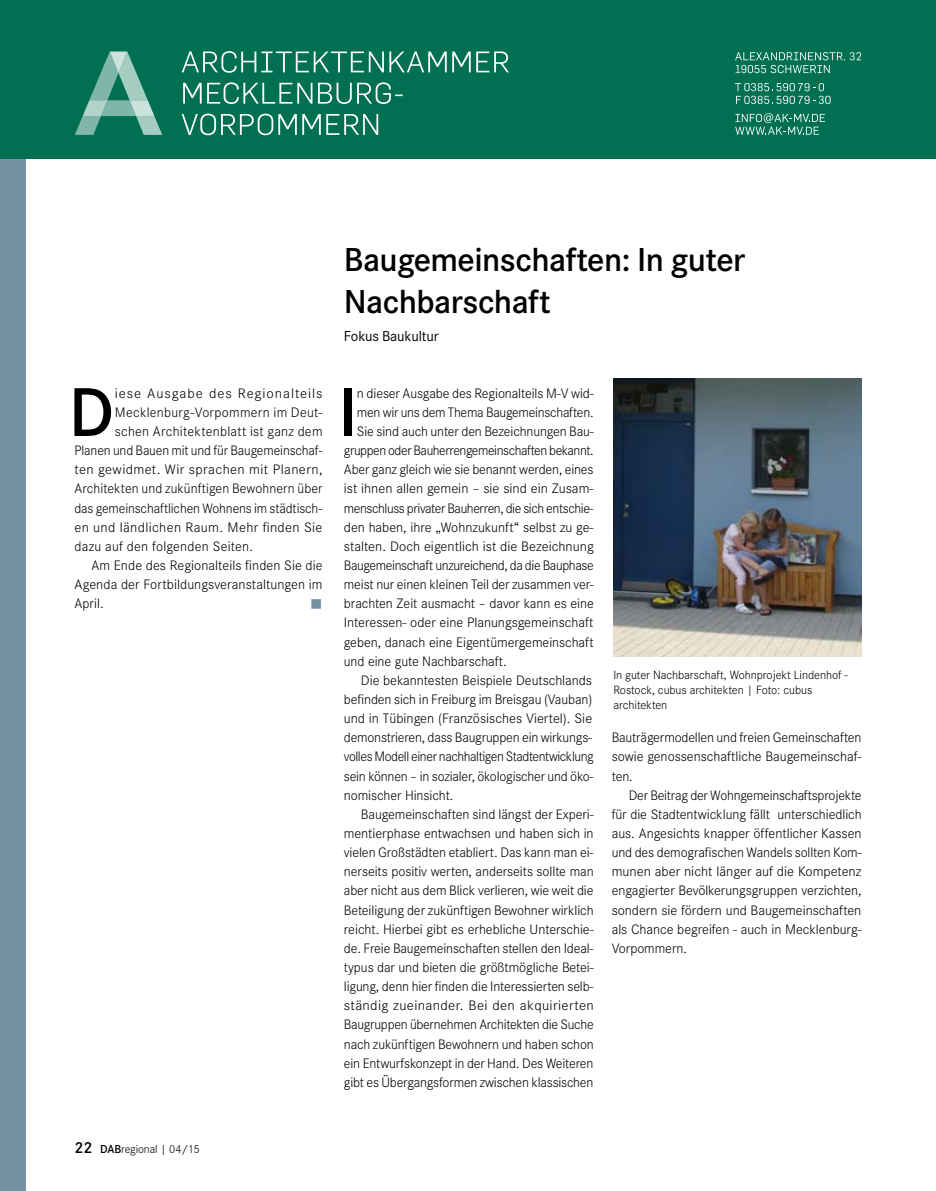
<style>
.page{position:relative;width:936px;height:1191px;background:#fff}
.page>*{position:absolute;margin:0;border:0;box-sizing:border-box;transform-origin:0 0}
.t1{font:600 71.55px "Corporate S";color:#000}
.t2{font:600 34.5px/41.4px "Corporate S";letter-spacing:-.015em;color:#000}
.t3{font:16.5px "Wingdings";color:#7690a4}
.t4{font:15px "Corporate S";letter-spacing:-.01em;color:#000}
.t5{font:300 14.25px/19.2px "Corporate S";letter-spacing:-.005em;color:#000;text-align:justify}
.t6{font:300 14.25px "Corporate S";letter-spacing:-.03em;color:#000}
.t7{font:300 14.25px "Corporate S";letter-spacing:.025em;color:#000}
.t8{font:300 14.25px "Corporate S";letter-spacing:.015em;color:#000}
.t9{font:300 14.25px "Corporate S";letter-spacing:-.025em;color:#000}
.t10{font:300 14.25px "Corporate S";letter-spacing:.025em;color:#000;scale:1.05 1}
.t11{font:300 14.25px "Corporate S";letter-spacing:.02em;color:#000}
.t12{font:300 14.25px "Corporate S";letter-spacing:.06em;color:#000;scale:1.05 1}
.t13{font:300 12.45px/15px "Corporate S";letter-spacing:-.005em;color:#000}
.t14{font:300 12px "Corporate S";letter-spacing:-.01em;color:#000}
.s1{font-weight:600;font-size:16.5px}
.s2{font-weight:600}
</style>
<div class="page">
<div style="left:0;top:0;width:26px;height:1191px;background:#7690a4"></div>
<div style="left:0;top:0;width:935px;height:159px;background:#006f52"></div>
<svg style="left:75px;top:52px;width:87px;height:83px"></svg>
<svg style="left:182px;top:114px;width:196px;height:21px"></svg>
<svg style="left:183px;top:82px;width:219px;height:22px"></svg>
<svg style="left:182px;top:51px;width:327px;height:22px"></svg>
<svg style="left:735px;top:52px;width:126px;height:21px"></svg>
<svg style="left:734px;top:83px;width:96px;height:21px"></svg>
<svg style="left:735px;top:113px;width:89px;height:22px"></svg>
<img style="left:613px;top:378px;width:248px;height:278px">
<h1 class="t1" style="left:68px;top:371px;width:47px">D</h1>
<p class="t12" style="left:115px;top:385px;width:199px">iese Ausgabe des Regionalteils</p>
<p class="t11" style="left:115px;top:404px;width:209px">Mecklenburg-Vorpommern im Deut-</p>
<p class="t8" style="left:115px;top:423px;width:209px">schen Architektenblatt ist ganz dem</p>
<p class="t5" style="left:74px;top:441px;width:250px">Planen und Bauen mit und für Baugemeinschaf-</p>
<p class="t7" style="left:74px;top:461px;width:250px">ten gewidmet. Wir sprachen mit Planern,</p>
<p class="t5" style="left:74px;top:479px;width:250px">Architekten und zukünftigen Bewohnern über</p>
<p class="t5" style="left:74px;top:498px;width:250px">das gemeinschaftlichen Wohnens im städtisch-</p>
<p class="t7" style="left:74px;top:519px;width:249px">en und ländlichen Raum. Mehr finden Sie</p>
<p class="t8" style="left:74px;top:538px;width:180px">dazu auf den folgenden Seiten.</p>
<p class="t5" style="left:91px;top:556px;width:233px">Am Ende des Regionalteils finden Sie die</p>
<p class="t5" style="left:74px;top:575px;width:250px">Agenda der Fortbildungsveranstaltungen im</p>
<p class="t5" style="left:74px;top:594px;width:31px">April.</p>
<p class="t3" style="left:310px;top:595px;width:14px">■</p>
<p class="t14" style="left:74px;top:1141px;width:127px"><span class="s1">22</span> <span class="s2">DAB</span>regional | 04/15</p>
<h2 class="t2" style="left:344px;top:239px;width:403px">Baugemeinschaften: In guter<br>Nachbarschaft</h2>
<p class="t4" style="left:344px;top:327px;width:96px">Fokus Baukultur</p>
<h1 class="t1" style="left:338px;top:371px;width:21px">I</h1>
<p class="t5" style="left:357px;top:383px;width:238px">n dieser Ausgabe des Regionalteils M-V wid-</p>
<p class="t5" style="left:357px;top:403px;width:238px">men wir uns dem Thema Baugemeinschaften.</p>
<p class="t5" style="left:357px;top:422px;width:238px">Sie sind auch unter den Bezeichnungen Bau-</p>
<p class="t6" style="left:344px;top:442px;width:251px">gruppen oder Bauherrengemeinschaften bekannt.</p>
<p class="t5" style="left:344px;top:460px;width:251px">Aber ganz gleich wie sie benannt werden, eines</p>
<p class="t5" style="left:344px;top:479px;width:251px">ist ihnen allen gemein – sie sind ein Zusam-</p>
<p class="t6" style="left:344px;top:500px;width:251px">menschluss privater Bauherren, die sich entschie-</p>
<p class="t5" style="left:344px;top:517px;width:251px">den haben, ihre „Wohnzukunft“ selbst zu ge-</p>
<p class="t5" style="left:344px;top:536px;width:251px">stalten. Doch eigentlich ist die Bezeichnung</p>
<p class="t9" style="left:344px;top:557px;width:251px">Baugemeinschaft unzureichend, da die Bauphase</p>
<p class="t5" style="left:344px;top:575px;width:251px">meist nur einen kleinen Teil der zusammen ver-</p>
<p class="t5" style="left:344px;top:594px;width:251px">brachten Zeit ausmacht – davor kann es eine</p>
<p class="t5" style="left:344px;top:613px;width:251px">Interessen- oder eine Planungsgemeinschaft</p>
<p class="t5" style="left:344px;top:632px;width:251px">geben, danach eine Eigentümergemeinschaft</p>
<p class="t5" style="left:344px;top:651px;width:164px">und eine gute Nachbarschaft.</p>
<p class="t5" style="left:361px;top:670px;width:232px">Die bekanntesten Beispiele Deutschlands</p>
<p class="t5" style="left:344px;top:690px;width:250px">befinden sich in Freiburg im Breisgau (Vauban)</p>
<p class="t5" style="left:344px;top:709px;width:250px">und in Tübingen (Französisches Viertel). Sie</p>
<p class="t5" style="left:344px;top:728px;width:250px">demonstrieren, dass Baugruppen ein wirkungs-</p>
<p class="t6" style="left:344px;top:748px;width:251px">volles Modell einer nachhaltigen Stadtentwicklung</p>
<p class="t5" style="left:344px;top:766px;width:251px">sein können – in sozialer, ökologischer und öko-</p>
<p class="t5" style="left:344px;top:785px;width:111px">nomischer Hinsicht.</p>
<p class="t5" style="left:361px;top:804px;width:234px">Baugemeinschaften sind längst der Experi-</p>
<p class="t5" style="left:344px;top:823px;width:251px">mentierphase entwachsen und haben sich in</p>
<p class="t5" style="left:344px;top:843px;width:251px">vielen Großstädten etabliert. Das kann man ei-</p>
<p class="t5" style="left:344px;top:862px;width:251px">nerseits positiv werten, anderseits sollte man</p>
<p class="t5" style="left:344px;top:881px;width:251px">aber nicht aus dem Blick verlieren, wie weit die</p>
<p class="t5" style="left:344px;top:900px;width:251px">Beteiligung der zukünftigen Bewohner wirklich</p>
<p class="t5" style="left:344px;top:919px;width:251px">reicht. Hierbei gibt es erhebliche Unterschie-</p>
<p class="t5" style="left:344px;top:938px;width:251px">de. Freie Baugemeinschaften stellen den Ideal-</p>
<p class="t5" style="left:344px;top:957px;width:251px">typus dar und bieten die größtmögliche Betei-</p>
<p class="t5" style="left:344px;top:977px;width:251px">ligung, denn hier finden die Interessierten selb-</p>
<p class="t10" style="left:344px;top:997px;width:239px">ständig zueinander. Bei den akquirierten</p>
<p class="t5" style="left:344px;top:1015px;width:251px">Baugruppen übernehmen Architekten die Suche</p>
<p class="t5" style="left:344px;top:1034px;width:251px">nach zukünftigen Bewohnern und haben schon</p>
<p class="t5" style="left:344px;top:1053px;width:251px">ein Entwurfskonzept in der Hand. Des Weiteren</p>
<p class="t5" style="left:344px;top:1072px;width:251px">gibt es Übergangsformen zwischen klassischen</p>
<p class="t13" style="left:613px;top:668px;width:236px">In guter Nachbarschaft, Wohnprojekt Lindenhof -<br>Rostock, cubus architekten | Foto: cubus architekten</p>
<p class="t5" style="left:611px;top:728px;width:251px">Bauträgermodellen und freien Gemeinschaften sowie genossenschaftliche Baugemeinschaf&shy;ten.</p>
<p class="t5" style="left:611px;top:785px;width:251px;text-indent:17px">Der Beitrag der Wohngemeinschaftsprojekte für die Stadtentwicklung fällt unterschiedlich aus. Angesichts knapper öffentlicher Kassen und des demografischen Wandels sollten Kom&shy;munen aber nicht länger auf die Kompetenz engagierter Bevölkerungsgruppen verzichten, sondern sie fördern und Baugemeinschaften als Chance begreifen - auch in Mecklenburg-Vorpommern.</p>
</div>
